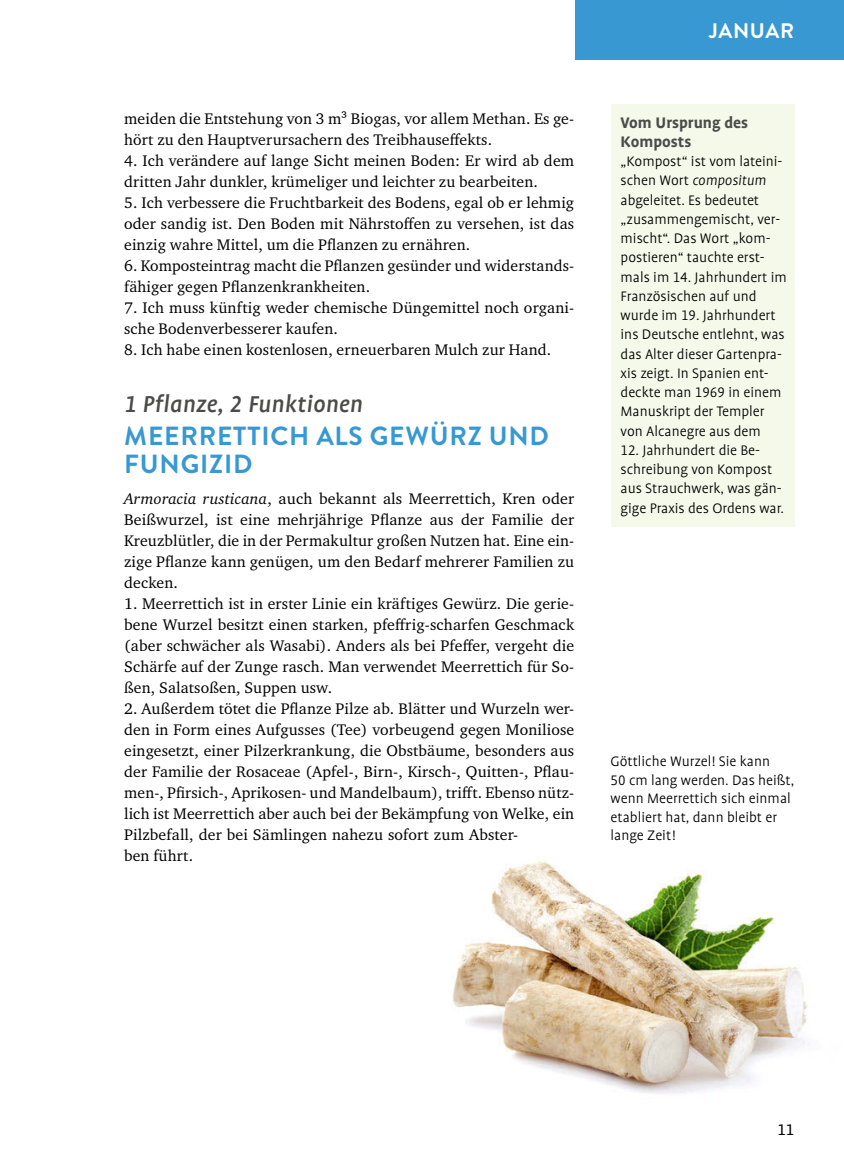
<style>
.page{position:relative;width:844px;height:1166px;background:#fff}
.page>*{position:absolute;margin:0;border:0;box-sizing:border-box;transform-origin:0 0}
.t1{font:700 26.25px/28px "Brandon Grotesque";letter-spacing:.03em;color:#3798d2}
.t2{font:italic 500 26.25px "UV Profile Tab";letter-spacing:.01em;color:#4b4b4a}
.t3{font:700 21px "Brandon Grotesque";letter-spacing:.03em;color:#fff}
.t4{font:700 17.5px/19.2px "UV Profile Tab";color:#4b4b4a}
.t5{font:17.5px "UV Profile Tab";color:#000}
.t6{font:15.75px/21px "Charter ITC Pro";letter-spacing:.01em;color:#000}
.t7{font:300 15.75px/19.2px "UV Profile Tab";color:#000}
.s1{font-style:italic}
</style>
<div class="page">
<img style="left:452px;top:861px;width:357px;height:233px">
<div style="left:610px;top:104px;width:184px;height:423px;background:#f4f9ea"></div>
<div style="left:575px;top:0;width:268px;height:60px;background:#3798d2"></div>
<p class="t6" style="left:124px;top:107px;width:451px">meiden die Entstehung von 3 m³ Biogas, vor allem Methan. Es ge&shy;hört zu den Hauptverursachern des Treibhauseffekts.</p>
<p class="t6" style="left:124px;top:149px;width:451px">4. Ich verändere auf lange Sicht meinen Boden: Er wird ab dem dritten Jahr dunkler, krümeliger und leichter zu bearbeiten.</p>
<p class="t6" style="left:124px;top:191px;width:451px;text-align:justify">5. Ich verbessere die Fruchtbarkeit des Bodens, egal ob er lehmig oder sandig ist. Den Boden mit Nährstoffen zu versehen, ist das einzig wahre Mittel, um die Pflanzen zu ernähren.</p>
<p class="t6" style="left:124px;top:254px;width:451px">6. Komposteintrag macht die Pflanzen gesünder und widerstands&shy;fähiger gegen Pflanzenkrankheiten.</p>
<p class="t6" style="left:124px;top:296px;width:451px">7. Ich muss künftig weder chemische Düngemittel noch organi&shy;sche Bodenverbesserer kaufen.</p>
<p class="t6" style="left:124px;top:338px;width:428px">8. Ich habe einen kostenlosen, erneuerbaren Mulch zur Hand.</p>
<h1 class="t2" style="left:124px;top:391px;width:240px">1 Pflanze, 2 Funktionen</h1>
<h1 class="t1" style="left:124px;top:423px;width:426px">MEERRETTICH ALS GEWÜRZ UND<br>FUNGIZID</h1>
<p class="t6" style="left:124px;top:488px;width:451px;text-align:justify"><span class="s1">Armoracia rusticana</span>, auch bekannt als Meerrettich, Kren oder Beißwurzel, ist eine mehrjährige Pflanze aus der Familie der Kreuzblütler, die in der Permakultur großen Nutzen hat. Eine ein&shy;zige Pflanze kann genügen, um den Bedarf mehrerer Familien zu decken.</p>
<p class="t6" style="left:124px;top:593px;width:451px;text-align:justify">1. Meerrettich ist in erster Linie ein kräftiges Gewürz. Die gerie&shy;bene Wurzel besitzt einen starken, pfeffrig-scharfen Geschmack (aber schwächer als Wasabi). Anders als bei Pfeffer, vergeht die Schärfe auf der Zunge rasch. Man verwendet Meerrettich für So&shy;ßen, Salatsoßen, Suppen usw.</p>
<p class="t6" style="left:124px;top:698px;width:451px">2. Außerdem tötet die Pflanze Pilze ab. Blätter und Wurzeln wer&shy;den in Form eines Aufgusses (Tee) vorbeugend gegen Moniliose eingesetzt, einer Pilzerkrankung, die Obstbäume, besonders aus der Familie der Rosaceae (Apfel-, Birn-, Kirsch-, Quitten-, Pflau&shy;men-, Pfirsich-, Aprikosen- und Mandelbaum), trifft. Ebenso nütz&shy;lich ist Meerrettich aber auch bei der Bekämpfung von Welke, ein Pilzbefall, der bei Sämlingen nahezu sofort zum Abster-<br>ben führt.</p>
<h2 class="t3" style="left:709px;top:16px;width:86px">JANUAR</h2>
<p class="t4" style="left:620px;top:113px;width:129px">Vom Ursprung des<br>Komposts</p>
<p class="t7" style="left:620px;top:152px;width:168px">„Kompost“ ist vom lateini&shy;schen Wort <span class="s1">compositum </span>abgeleitet. Es bedeutet „zusammengemischt, ver&shy;mischt“. Das Wort „kom&shy;postieren“ tauchte erst&shy;mals im 14. Jahrhundert im<br>Französischen auf und wurde im 19. Jahrhundert ins Deutsche entlehnt, was das Alter dieser Gartenpra&shy;xis zeigt. In Spanien ent&shy;deckte man 1969 in einem<br>Manuskript der Templer von Alcanegre aus dem</p>
<p class="t7" style="left:620px;top:441px;width:165px">12. Jahrhundert die Be&shy;schreibung von Kompost aus Strauchwerk, was gän&shy;gige Praxis des Ordens war.</p>
<p class="t7" style="left:610px;top:752px;width:185px;line-height:18.4px">Göttliche Wurzel! Sie kann<br>50 cm lang werden. Das heißt, wenn Meerrettich sich einmal etabliert hat, dann bleibt er lange Zeit!</p>
<p class="t5" style="left:777px;top:1120px;width:18px">11</p>
</div>
